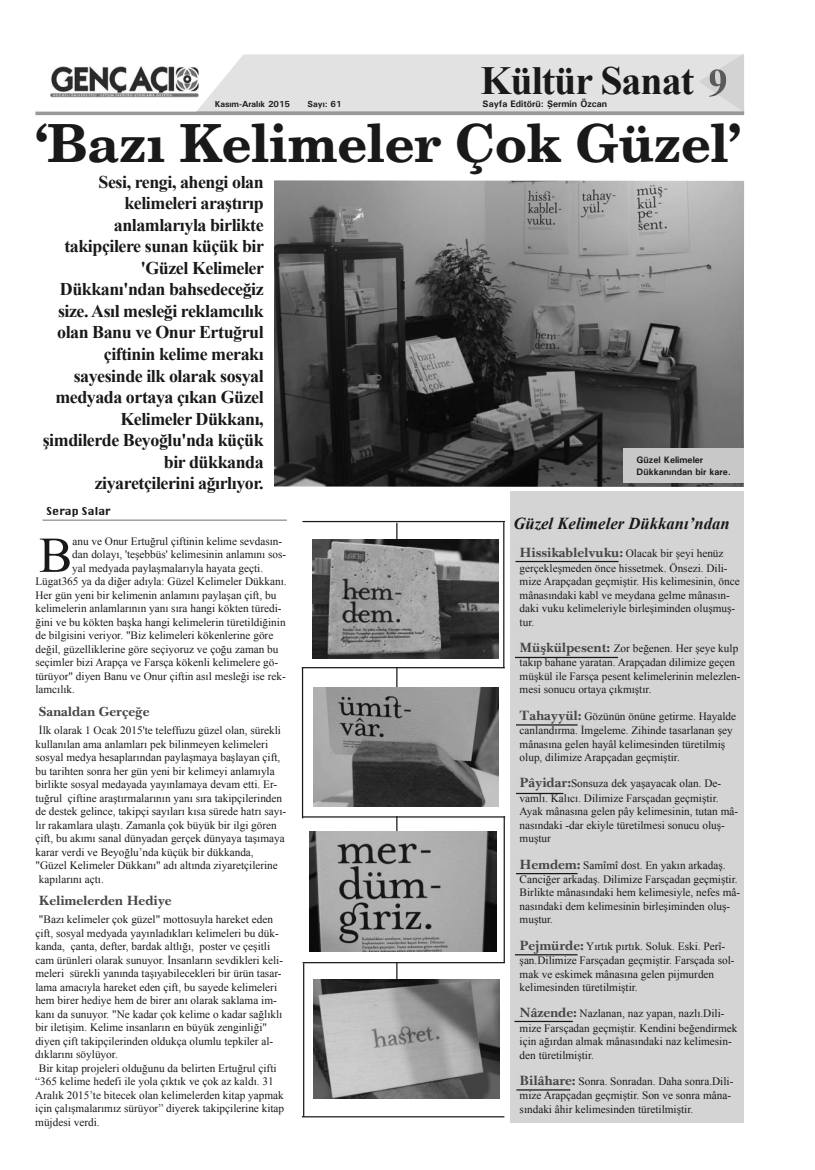
<style>
.page{position:relative;width:815px;height:1170px;background:#fff}
.page>*{position:absolute;margin:0;border:0;box-sizing:border-box;transform-origin:0 0}
.t1{font:50.12px "Times New Roman";color:#191919}
.t2{font:49.5px "Styx Bold T.";letter-spacing:-.01em;color:#191919}
.t3{font:700 39.88px "Times New Roman";letter-spacing:-.025em;color:#191919}
.t4{font:700 17.88px/21.5px "Times New Roman";letter-spacing:-.025em;color:#191919;text-align:right}
.t5{font:italic 700 16.75px "Times New Roman";color:#191919}
.t6{font:13.75px "Baskerville Handcut Bold T.";letter-spacing:-.01em;color:#474747}
.t7{font:11.25px/13.8px "Times New Roman";color:#191919}
.t8{font:700 9.38px/11.2px "Univers";color:#191919}
.t9{font:700 8.75px "Univers";color:#191919}
.s1{font-size:38.75px;color:#4d4d4d}
.s2{font-family:"Baskerville Handcut Bold T.";font-size:13.75px;color:#474747}
</style>
<div class="page">
<div style="left:244px;top:54px;width:454px;height:57px;background:#e2e2e2"></div>
<svg style="left:35px;top:111px;width:709px;height:4px;background:#a1a1a1"></svg>
<svg style="left:698px;top:54px;width:46px;height:58px;background:#d0d0d0"></svg>
<svg style="left:51px;top:54px;width:193px;height:57px"></svg>
<img style="left:50px;top:67px;width:150px;height:30px">
<hr style="left:43px;top:519px;width:244px;height:1px;background:#8c8c8c">
<img style="left:275px;top:180px;width:469px;height:307px">
<hr style="left:303px;top:521px;width:202px;height:1px;background:#191919">
<hr style="left:396px;top:523px;width:1px;height:42px;background:#191919">
<hr style="left:503px;top:522px;width:1px;height:146px;background:#191919">
<hr style="left:302px;top:667px;width:203px;height:1px;background:#191919">
<hr style="left:396px;top:667px;width:1px;height:43px;background:#191919">
<hr style="left:302px;top:667px;width:1px;height:151px;background:#191919">
<hr style="left:303px;top:816px;width:202px;height:1px;background:#191919">
<hr style="left:396px;top:816px;width:1px;height:42px;background:#191919">
<hr style="left:504px;top:816px;width:1px;height:146px;background:#191919">
<hr style="left:303px;top:961px;width:202px;height:2px;background:#191919">
<hr style="left:396px;top:962px;width:1px;height:42px;background:#191919">
<hr style="left:303px;top:963px;width:1px;height:153px;background:#191919">
<img style="left:312px;top:539px;width:187px;height:119px">
<img style="left:314px;top:687px;width:184px;height:119px">
<img style="left:310px;top:831px;width:186px;height:119px">
<img style="left:313px;top:979px;width:187px;height:119px">
<hr style="left:302px;top:1116px;width:202px;height:1px;background:#191919">
<div style="left:510px;top:491px;width:234px;height:631px;background:#d4d4d4"></div>
<hr style="left:515px;top:561px;width:103px;height:1px;background:#191919">
<hr style="left:515px;top:656px;width:103px;height:2px;background:#191919">
<hr style="left:516px;top:724px;width:62px;height:1px;background:#191919">
<hr style="left:516px;top:792px;width:47px;height:2px;background:#191919">
<hr style="left:516px;top:872px;width:62px;height:2px;background:#191919">
<hr style="left:515px;top:954px;width:63px;height:1px;background:#191919">
<hr style="left:514px;top:1020px;width:59px;height:1px;background:#191919">
<hr style="left:516px;top:1089px;width:54px;height:1px;background:#191919">
<div style="left:624px;top:448px;width:120px;height:34px;background:#c8c8c8"></div>
<h3 class="t3" style="left:481px;top:58px;width:249px">Kültür Sanat <span class="s1">9</span></h3>
<p class="t9" style="left:215px;top:98px;width:77px">Kasım-Aralık 2015</p>
<p class="t9" style="left:308px;top:98px;width:36px">Sayı: 61</p>
<p class="t8" style="left:483px;top:98px;width:126px">Sayfa Editörü: Şermin Özcan</p>
<h2 class="t2" style="left:35px;top:109px;width:707px">‘Bazı Kelimeler Çok Güzel’</h2>
<p class="t4" style="left:43px;top:171px;width:223px">Sesi, rengi, ahengi olan kelimeleri araştırıp anlamlarıyla birlikte takipçilere sunan küçük bir 'Güzel Kelimeler<br>Dükkanı'ndan bahsedeceğiz size. Asıl mesleği reklamcılık olan Banu ve Onur Ertuğrul çiftinin kelime merakı sayesinde ilk olarak sosyal medyada ortaya çıkan Güzel<br>Kelimeler Dükkanı, şimdilerde Beyoğlu'nda küçük bir dükkanda<br>ziyaretçilerini ağırlıyor.</p>
<p class="t8" style="left:637px;top:454px;width:96px">Güzel Kelimeler<br>Dükkanından bir kare.</p>
<h1 class="t1" style="left:39px;top:527px;width:35px">B</h1>
<p class="t7" style="left:72px;top:534px;width:211px">anu ve Onur Ertuğrul çiftinin kelime sevdasın-</p>
<p class="t7" style="left:72px;top:547px;width:216px">dan dolayı, 'teşebbüs' kelimesinin anlamını sos-</p>
<p class="t7" style="left:72px;top:561px;width:192px">yal medyada paylaşmalarıyla hayata geçti.</p>
<p class="t7" style="left:35px;top:574px;width:253px">Lügat365 ya da diğer adıyla: Güzel Kelimeler Dükkanı.</p>
<p class="t7" style="left:35px;top:588px;width:242px">Her gün yeni bir kelimenin anlamını paylaşan çift, bu</p>
<p class="t7" style="left:35px;top:601px;width:248px">kelimelerin anlamlarının yanı sıra hangi kökten türedi-</p>
<p class="t7" style="left:35px;top:615px;width:252px">ğini ve bu kökten başka hangi kelimelerin türetildiğinin</p>
<p class="t7" style="left:35px;top:628px;width:239px">de bilgisini veriyor. "Biz kelimeleri kökenlerine göre</p>
<p class="t7" style="left:35px;top:642px;width:245px">değil, güzelliklerine göre seçiyoruz ve çoğu zaman bu</p>
<p class="t7" style="left:35px;top:655px;width:244px">seçimler bizi Arapça ve Farsça kökenli kelimelere gö-</p>
<p class="t7" style="left:35px;top:669px;width:252px">türüyor" diyen Banu ve Onur çiftin asıl mesleği ise rek-</p>
<p class="t7" style="left:35px;top:682px;width:41px">lamcılık.</p>
<p class="t6" style="left:39px;top:703px;width:112px">Sanaldan Gerçeğe</p>
<p class="t7" style="left:39px;top:723px;width:244px">İlk olarak 1 Ocak 2015'te teleffuzu güzel olan, sürekli</p>
<p class="t7" style="left:35px;top:736px;width:234px">kullanılan ama anlamları pek bilinmeyen kelimeleri</p>
<p class="t7" style="left:35px;top:750px;width:246px">sosyal medya hesaplarından paylaşmaya başlayan çift,</p>
<p class="t7" style="left:35px;top:763px;width:241px">bu tarihten sonra her gün yeni bir kelimeyi anlamıyla</p>
<p class="t7" style="left:35px;top:777px;width:243px">birlikte sosyal medayada yayınlamaya devam etti. Er-</p>
<p class="t7" style="left:35px;top:790px;width:248px">tuğrul çiftine araştırmalarının yanı sıra takipçilerinden</p>
<p class="t7" style="left:35px;top:804px;width:252px">de destek gelince, takipçi sayıları kısa sürede hatrı sayı-</p>
<p class="t7" style="left:35px;top:817px;width:243px">lır rakamlara ulaştı. Zamanla çok büyük bir ilgi gören</p>
<p class="t7" style="left:35px;top:831px;width:251px">çift, bu akımı sanal dünyadan gerçek dünyaya taşımaya</p>
<p class="t7" style="left:35px;top:844px;width:220px">karar verdi ve Beyoğlu’nda küçük bir dükkanda,</p>
<p class="t7" style="left:35px;top:858px;width:244px">"Güzel Kelimeler Dükkanı" adı altında ziyaretçilerine</p>
<p class="t7" style="left:39px;top:871px;width:66px">kapılarını açtı.</p>
<p class="t6" style="left:39px;top:893px;width:134px">Kelimelerden Hediye</p>
<p class="t7" style="left:39px;top:912px;width:236px">"Bazı kelimeler çok güzel" mottosuyla hareket eden</p>
<p class="t7" style="left:35px;top:926px;width:245px">çift, sosyal medyada yayınladıkları kelimeleri bu dük-</p>
<p class="t7" style="left:35px;top:939px;width:236px">kanda, çanta, defter, bardak altlığı, poster ve çeşitli</p>
<p class="t7" style="left:35px;top:953px;width:249px">cam ürünleri olarak sunuyor. İnsanların sevdikleri keli-</p>
<p class="t7" style="left:35px;top:966px;width:248px">meleri sürekli yanında taşıyabilecekleri bir ürün tasar-</p>
<p class="t7" style="left:35px;top:980px;width:243px">lama amacıyla hareket eden çift, bu sayede kelimeleri</p>
<p class="t7" style="left:35px;top:993px;width:243px">hem birer hediye hem de birer anı olarak saklama im-</p>
<p class="t7" style="left:35px;top:1007px;width:249px">kanı da sunuyor. "Ne kadar çok kelime o kadar sağlıklı</p>
<p class="t7" style="left:35px;top:1020px;width:233px">bir iletişim. Kelime insanların en büyük zenginliği"</p>
<p class="t7" style="left:35px;top:1034px;width:240px">diyen çift takipçilerinden oldukça olumlu tepkiler al-</p>
<p class="t7" style="left:35px;top:1047px;width:84px">dıklarını söylüyor.</p>
<p class="t7" style="left:39px;top:1061px;width:239px">Bir kitap projeleri olduğunu da belirten Ertuğrul çifti</p>
<p class="t7" style="left:35px;top:1074px;width:240px">“365 kelime hedefi ile yola çıktık ve çok az kaldı. 31</p>
<p class="t7" style="left:35px;top:1088px;width:250px">Aralık 2015’te bitecek olan kelimelerden kitap yapmak</p>
<p class="t7" style="left:35px;top:1101px;width:250px">için çalışmalarımız sürüyor” diyerek takipçilerine kitap</p>
<p class="t7" style="left:35px;top:1115px;width:66px">müjdesi verdi.</p>
<h3 class="t5" style="left:513px;top:513px;width:218px">Güzel Kelimeler Dükkanı’ndan</h3>
<p class="t7" style="left:520px;top:546px;width:222px"><span class="s2">Hissikablelvuku:</span> Olacak bir şeyi henüz gerçekleşmeden önce hissetmek. Önsezi. Dili&shy;mize Arapçadan geçmiştir. His kelimesinin, önce mânasındaki kabl ve meydana gelme mânasın&shy;daki vuku kelimeleriyle birleşiminden oluşmuş&shy;tur.</p>
<p class="t7" style="left:520px;top:641px;width:222px"><span class="s2">Müşkülpesent:</span> Zor beğenen. Her şeye kulp takıp bahane yaratan. Arapçadan dilimize geçen müşkül ile Farsça pesent kelimelerinin melezlen&shy;mesi sonucu ortaya çıkmıştır.</p>
<p class="t7" style="left:520px;top:709px;width:218px"><span class="s2">Tahayyül:</span> Gözünün önüne getirme. Hayalde canlandırma. İmgeleme. Zihinde tasarlanan şey mânasına gelen hayâl kelimesinden türetilmiş olup, dilimize Arapçadan geçmiştir.</p>
<p class="t7" style="left:520px;top:776px;width:220px"><span class="s2">Pâyidar:</span>Sonsuza dek yaşayacak olan. De&shy;vamlı. Kalıcı. Dilimize Farsçadan geçmiştir.<br>Ayak mânasına gelen pây kelimesinin, tutan mâ&shy;nasındaki -dar ekiyle türetilmesi sonucu oluş&shy;muştur</p>
<p class="t7" style="left:520px;top:857px;width:222px"><span class="s2">Hemdem:</span> Samîmî dost. En yakın arkadaş.<br>Canciğer arkadaş. Dilimize Farsçadan geçmiştir.<br>Birlikte mânasındaki hem kelimesiyle, nefes mâ&shy;nasındaki dem kelimesinin birleşiminden oluş&shy;muştur.</p>
<p class="t7" style="left:520px;top:938px;width:216px"><span class="s2">Pejmürde:</span> Yırtık pırtık. Soluk. Eski. Perî&shy;şan.Dilimize Farsçadan geçmiştir. Farsçada sol&shy;mak ve eskimek mânasına gelen pijmurden kelimesinden türetilmiştir.</p>
<p class="t7" style="left:520px;top:1006px;width:219px"><span class="s2">Nâzende:</span> Nazlanan, naz yapan, nazlı.Dili&shy;mize Farsçadan geçmiştir. Kendini beğendirmek için ağırdan almak mânasındaki naz kelimesin&shy;den türetilmiştir.</p>
<p class="t7" style="left:520px;top:1074px;width:215px"><span class="s2">Bilâhare:</span> Sonra. Sonradan. Daha sonra.Dili&shy;mize Arapçadan geçmiştir. Son ve sonra mâna&shy;sındaki âhir kelimesinden türetilmiştir.</p>
</div>
